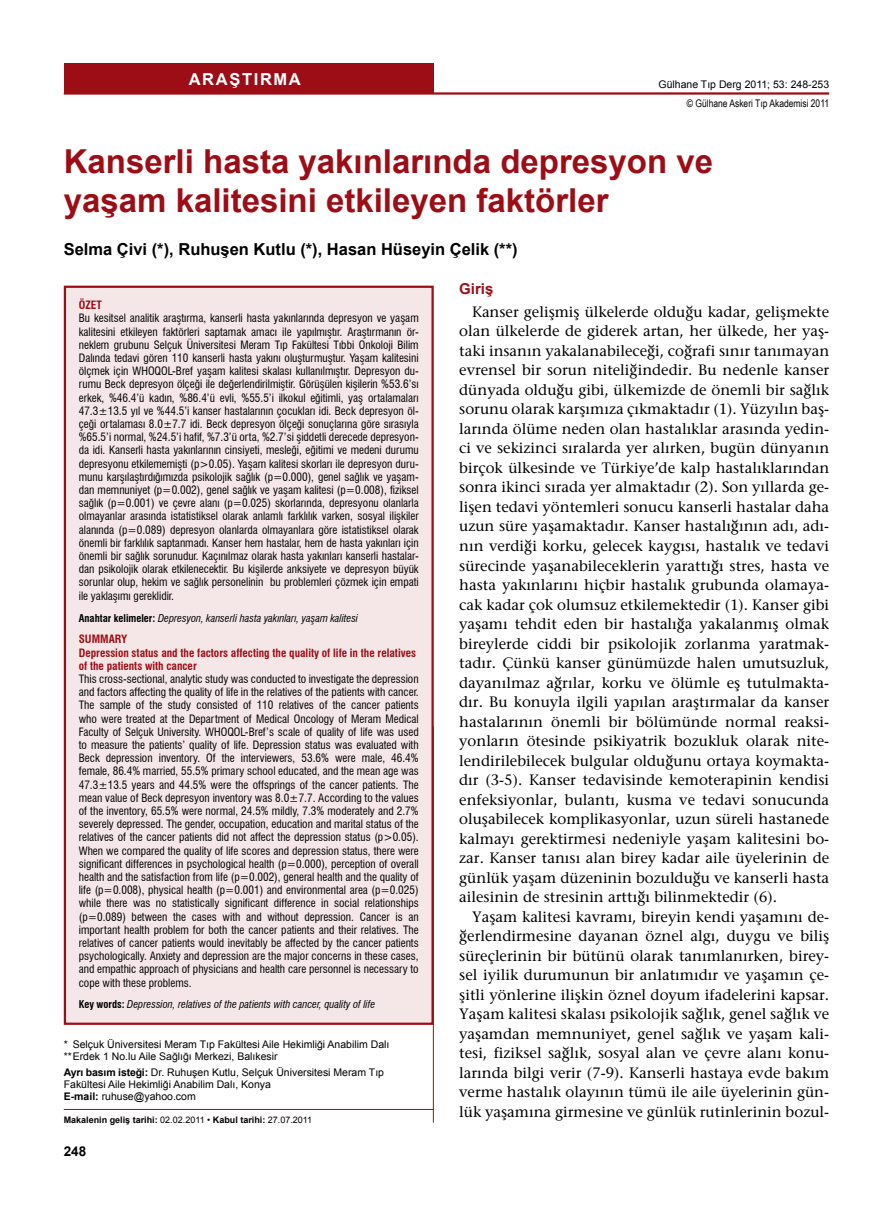
<style>
.page{position:relative;width:893px;height:1212px;background:#fff}
.page>*{position:absolute;margin:0;border:0;box-sizing:border-box;transform-origin:0 0}
.t1{font:700 33px/39.6px "Arial";color:#9d0d16}
.t2{font:700 16.5px "Arial";color:#000}
.t3{font:700 16.5px "Arial";letter-spacing:.1em;color:#fff}
.t4{font:15px/19.5px "Stone Serif";color:#000;text-align:justify}
.t5{font:700 15px "Arial";color:#9d0d16}
.t6{font:700 13.5px "Arial";color:#000}
.t7{font:condensed 11.25px/13.2px "Swiss 721 BT";color:#000;text-align:justify}
.t8{font:700 condensed 11.25px/13.2px "Swiss 721 BT";color:#9d0d16}
.t9{font:10.5px/12px "Arial";color:#000}
.t10{font:italic condensed 10.5px "Swiss 721 BT";color:#000}
.t11{font:10.5px "Arial Narrow";color:#000}
.t12{font:700 9px "Arial";color:#000}
.s1{font-weight:700;font-style:normal}
.s2{font-weight:700}
.s3{font-weight:400}
.s4{font-weight:600}
</style>
<div class="page">
<hr style="left:64px;top:92px;width:765px;height:3px;background:#9d0d16">
<div style="left:64px;top:63px;width:370px;height:30px;background:#9d0d16"></div>
<div style="left:65px;top:287px;width:368px;height:737px;background:#f5e7e8"></div>
<div style="left:64px;top:286px;width:370px;height:739px;border:2px solid #9d0d16"></div>
<hr style="left:433px;top:726px;width:1px;height:397px;background:#9d0d16">
<hr style="left:64px;top:1109px;width:370px;height:1px;background:#9d0d16">
<h2 class="t3" style="left:189px;top:68px;width:114px">ARAŞTIRMA</h2>
<p class="t9" style="left:658px;top:79px;width:172px">Gülhane Tıp Derg 2011; 53: 248-253</p>
<p class="t11" style="left:687px;top:95px;width:144px">© Gülhane Askeri Tıp Akademisi 2011</p>
<h1 class="t1" style="left:64px;top:143px;width:651px">Kanserli hasta yakınlarında depresyon ve yaşam kalitesini etkileyen faktörler</h1>
<h2 class="t2" style="left:64px;top:238px;width:455px">Selma Çivi (*), Ruhuşen Kutlu (*), Hasan Hüseyin Çelik (**)</h2>
<p class="t8" style="left:79px;top:298px;width:25px">ÖZET</p>
<p class="t7" style="left:79px;top:312px;width:341px">Bu kesitsel analitik araştırma, kanserli hasta yakınlarında depresyon ve yaşam kalitesini etkileyen faktörleri saptamak amacı ile yapılmıştır. Araştırmanın ör&shy;neklem grubunu Selçuk Üniversitesi Meram Tıp Fakültesi Tıbbi Onkoloji Bilim Dalında tedavi gören 110 kanserli hasta yakını oluşturmuştur. Yaşam kalitesini ölçmek için WHOQOL-Bref yaşam kalitesi skalası kullanılmıştır. Depresyon du&shy;rumu Beck depresyon ölçeği ile değerlendirilmiştir. Görüşülen kişilerin %53.6’sı erkek, %46.4’ü kadın, %86.4’ü evli, %55.5’i ilkokul eğitimli, yaş ortalamaları 47.3±13.5 yıl ve %44.5’i kanser hastalarının çocukları idi. Beck depresyon öl&shy;çeği ortalaması 8.0±7.7 idi. Beck depresyon ölçeği sonuçlarına göre sırasıyla %65.5’i normal, %24.5’i hafif, %7.3’ü orta, %2.7’si şiddetli derecede depresyon&shy;da idi. Kanserli hasta yakınlarının cinsiyeti, mesleği, eğitimi ve medeni durumu depresyonu etkilememişti (p&gt;0.05). Yaşam kalitesi skorları ile depresyon duru&shy;munu karşılaştırdığımızda psikolojik sağlık (p=0.000), genel sağlık ve yaşam&shy;dan memnuniyet (p=0.002), genel sağlık ve yaşam kalitesi (p=0.008), fiziksel sağlık (p=0.001) ve çevre alanı (p=0.025) skorlarında, depresyonu olanlarla olmayanlar arasında istatistiksel olarak anlamlı farklılık varken, sosyal ilişkiler alanında (p=0.089) depresyon olanlarda olmayanlara göre istatistiksel olarak önemli bir farklılık saptanmadı. Kanser hem hastalar, hem de hasta yakınları için önemli bir sağlık sorunudur. Kaçınılmaz olarak hasta yakınları kanserli hastalar&shy;dan psikolojik olarak etkilenecektir. Bu kişilerde anksiyete ve depresyon büyük sorunlar olup, hekim ve sağlık personelinin bu problemleri çözmek için empati ile yaklaşımı gereklidir.</p>
<p class="t10" style="left:79px;top:611px;width:281px"><span class="s1">Anahtar kelimeler:</span> Depresyon, kanserli hasta yakınları, yaşam kalitesi</p>
<p class="t8" style="left:79px;top:633px;width:339px">SUMMARY<br>Depression status and the factors affecting the quality of life in the relatives of the patients with cancer</p>
<p class="t7" style="left:79px;top:672px;width:341px">This cross-sectional, analytic study was conducted to investigate the depression and factors affecting the quality of life in the relatives of the patients with cancer.<br>The sample of the study consisted of 110 relatives of the cancer patients who were treated at the Department of Medical Oncology of Meram Medical Faculty of Selçuk University. WHOQOL-Bref’s scale of quality of life was used to measure the patients’ quality of life. Depression status was evaluated with Beck depression inventory. Of the interviewers, 53.6% were male, 46.4% female, 86.4% married, 55.5% primary school educated, and the mean age was 47.3±13.5 years and 44.5% were the offsprings of the cancer patients. The mean value of Beck depresyon inventory was 8.0±7.7. According to the values of the inventory, 65.5% were normal, 24.5% mildly, 7.3% moderately and 2.7% severely depressed. The gender, occupation, education and marital status of the relatives of the cancer patients did not affect the depression status (p&gt;0.05).<br>When we compared the quality of life scores and depression status, there were significant differences in psychological health (p=0.000), perception of overall health and the satisfaction from life (p=0.002), general health and the quality of life (p=0.008), physical health (p=0.001) and environmental area (p=0.025) while there was no statistically significant difference in social relationships (p=0.089) between the cases with and without depression. Cancer is an important health problem for both the cancer patients and their relatives. The relatives of cancer patients would inevitably be affected by the cancer patients psychologically. Anxiety and depression are the major concerns in these cases, and empathic approach of physicians and health care personnel is necessary to cope with these problems.</p>
<p class="t10" style="left:79px;top:997px;width:298px"><span class="s1">Key words:</span> Depression, relatives of the patients with cancer, quality of life</p>
<p class="t9" style="left:64px;top:1038px;width:327px">* Selçuk Üniversitesi Meram Tıp Fakültesi Aile Hekimliği Anabilim Dalı **Erdek 1 No.lu Aile Sağlığı Merkezi, Balıkesir</p>
<p class="t9" style="left:64px;top:1066px;width:322px"><span class="s2">Ayrı basım isteği:</span> Dr. Ruhuşen Kutlu, Selçuk Üniversitesi Meram Tıp<br>Fakültesi Aile Hekimliği Anabilim Dalı, Konya<br><span class="s2">E-mail:</span> ruhuse@yahoo.com</p>
<p class="t12" style="left:64px;top:1113px;width:250px">Makalenin geliş tarihi: <span class="s3">02.02.2011 •</span> Kabul tarihi: <span class="s3">27.07.2011</span></p>
<p class="t6" style="left:64px;top:1142px;width:24px">248</p>
<h3 class="t5" style="left:459px;top:279px;width:36px">Giriş</h3>
<p class="t4" style="left:459px;top:302px;width:371px;text-indent:13px">Kanser gelişmiş ülkelerde olduğu kadar, gelişmekte olan ülkelerde de giderek artan, her ülkede, her yaş&shy;taki insanın yakalanabileceği, coğrafi sınır tanımayan evrensel bir sorun niteliğindedir. Bu nedenle kanser dünyada olduğu gibi, ülkemizde de önemli bir sağlık sorunu olarak karşımıza çıkmaktadır (1). Yüzyılın baş&shy;larında ölüme neden olan hastalıklar arasında yedin&shy;ci ve sekizinci sıralarda yer alırken, bugün dünyanın birçok ülkesinde ve Türkiye’de kalp hastalıklarından sonra ikinci sırada yer almaktadır (2). Son yıllarda ge&shy;lişen tedavi yöntemleri sonucu kanserli hastalar daha uzun süre yaşamaktadır. Kanser hastalığının adı, adı&shy;nın verdiği korku, gelecek kaygısı, hastalık ve tedavi sürecinde yaşanabileceklerin yarattığı stres, hasta ve hasta yakınlarını hiçbir hastalık grubunda olamaya&shy;cak kadar çok olumsuz etkilemektedir (1). Kanser gibi yaşamı tehdit eden bir hastalığa yakalanmış olmak bireylerde ciddi bir psikolojik zorlanma yaratmak&shy;tadır. Çünkü kanser günümüzde halen umutsuzluk, dayanılmaz ağrılar, korku ve ölümle eş tutulmakta&shy;dır. Bu konuyla ilgili yapılan araştırmalar da kanser hastalarının önemli bir bölümünde normal reaksi&shy;yonların ötesinde psikiyatrik bozukluk olarak nite&shy;lendirilebilecek bulgular olduğunu ortaya koymakta&shy;dır (3-5). Kanser tedavisinde kemoterapinin kendisi enfeksiyonlar, bulantı, kusma ve tedavi sonucunda oluşabilecek komplikasyonlar, uzun süreli hastanede kalmayı gerektirmesi nedeniyle yaşam kalitesini bo&shy;zar. Kanser tanısı alan birey kadar aile üyelerinin de günlük yaşam düzeninin bozulduğu ve kanserli hasta ailesinin de stresinin arttığı bilinmektedir (6).</p>
<p class="t4" style="left:459px;top:906px;width:371px;text-indent:13px">Yaşam kalitesi kavramı, bireyin kendi yaşamını de&shy;ğerlendirmesine dayanan öznel algı, duygu ve biliş süreçlerinin bir bütünü olarak tanımlanırken, birey&shy;sel iyilik durumunun bir anlatımıdır ve yaşamın çe&shy;şitli yönlerine ilişkin öznel doyum ifadelerini kapsar.<br>Yaşam kalitesi skalası psikolojik sağlık, genel sağlık ve yaşamdan memnuniyet<span class="s4">,</span> genel sağlık ve yaşam kali&shy;tesi, fiziksel sağlık, sosyal alan ve çevre alanı konu&shy;larında bilgi verir (7-9). Kanserli hastaya evde bakım verme hastalık olayının tümü ile aile üyelerinin gün&shy;lük yaşamına girmesine ve günlük rutinlerinin bozul-</p>
</div>
